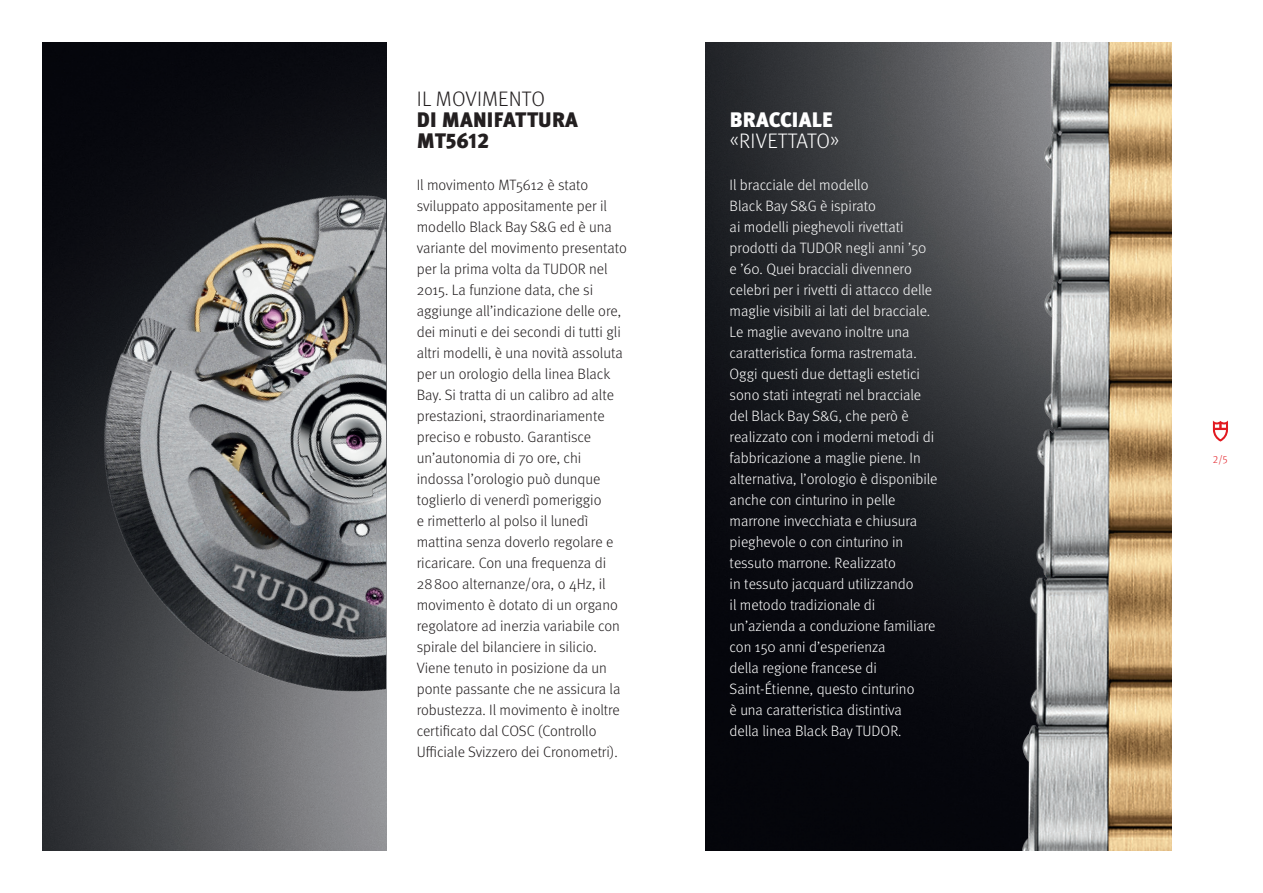
<style>
.page{position:relative;width:1263px;height:893px;background:#fff}
.page>*{position:absolute;margin:0;border:0;box-sizing:border-box;transform-origin:0 0}
.t1{font:900 21px/21px "Meta Pro";letter-spacing:.01em;color:#231f20}
.t2{font:300 21px "Meta Pro";letter-spacing:.01em;color:#231f20}
.t3{font:300 21px "Meta Pro";letter-spacing:.01em;color:#fff}
.t4{font:900 21px "Meta Pro";letter-spacing:.01em;color:#fff}
.t5{font:300 15px/21px "Meta Pro";color:#231f20}
.t6{font:300 15px/21px "Meta Pro";color:#fff}
.t7{font:300 10.5px "Meta Pro";color:#e21a21}
</style>
<div class="page">
<img style="left:705px;top:43px;width:202px;height:807px">
<img style="left:43px;top:43px;width:343px;height:807px">
<img style="left:907px;top:43px;width:264px;height:807px">
<img style="left:85px;top:173px;width:301px;height:536px">
<svg style="left:1213px;top:421px;width:15px;height:21px"></svg>
<h1 class="t2" style="left:417px;top:83px;width:130px">IL MOVIMENTO</h1>
<h1 class="t1" style="left:417px;top:108px;width:163px">DI MANIFATTURA<br>MT5612</h1>
<p class="t5" style="left:417px;top:173px;width:212px">Il movimento MT5612 è stato sviluppato appositamente per il modello Black Bay S&amp;G ed è una variante del movimento presentato per la prima volta da TUDOR nel<br>2015. La funzione data, che si aggiunge all’indicazione delle ore, dei minuti e dei secondi di tutti gli altri modelli, è una novità assoluta per un orologio della linea Black<br>Bay. Si tratta di un calibro ad alte prestazioni, straordinariamente preciso e robusto. Garantisce un’autonomia di 70 ore, chi indossa l’orologio può dunque toglierlo di venerdì pomeriggio<br>e rimetterlo al polso il lunedì mattina senza doverlo regolare e ricaricare. Con una frequenza di<br>28800 alternanze/ora, o 4Hz, il movimento è dotato di un organo regolatore ad inerzia variabile con spirale del bilanciere in silicio.<br>Viene tenuto in posizione da un ponte passante che ne assicura la robustezza. Il movimento è inoltre certificato dal COSC (Controllo<br>Ufficiale Svizzero dei Cronometri).</p>
<h1 class="t4" style="left:730px;top:103px;width:105px">BRACCIALE</h1>
<h1 class="t3" style="left:730px;top:125px;width:111px">«RIVETTATO»</h1>
<p class="t6" style="left:730px;top:173px;width:209px">Il bracciale del modello<br>Black Bay S&amp;G è ispirato<br>ai modelli pieghevoli rivettati prodotti da TUDOR negli anni ’50 e ’60. Quei bracciali divennero celebri per i rivetti di attacco delle maglie visibili ai lati del bracciale.<br>Le maglie avevano inoltre una caratteristica forma rastremata.<br>Oggi questi due dettagli estetici sono stati integrati nel bracciale del Black Bay S&amp;G, che però è realizzato con i moderni metodi di fabbricazione a maglie piene. In alternativa, l’orologio è disponibile anche con cinturino in pelle marrone invecchiata e chiusura pieghevole o con cinturino in tessuto marrone. Realizzato<br>in tessuto jacquard utilizzando<br>il metodo tradizionale di un’azienda a conduzione familiare con 150 anni d’esperienza<br>della regione francese di<br>Saint-Étienne, questo cinturino<br>è una caratteristica distintiva<br>della linea Black Bay TUDOR.</p>
<p class="t7" style="left:1213px;top:451px;width:16px">2/5</p>
</div>
